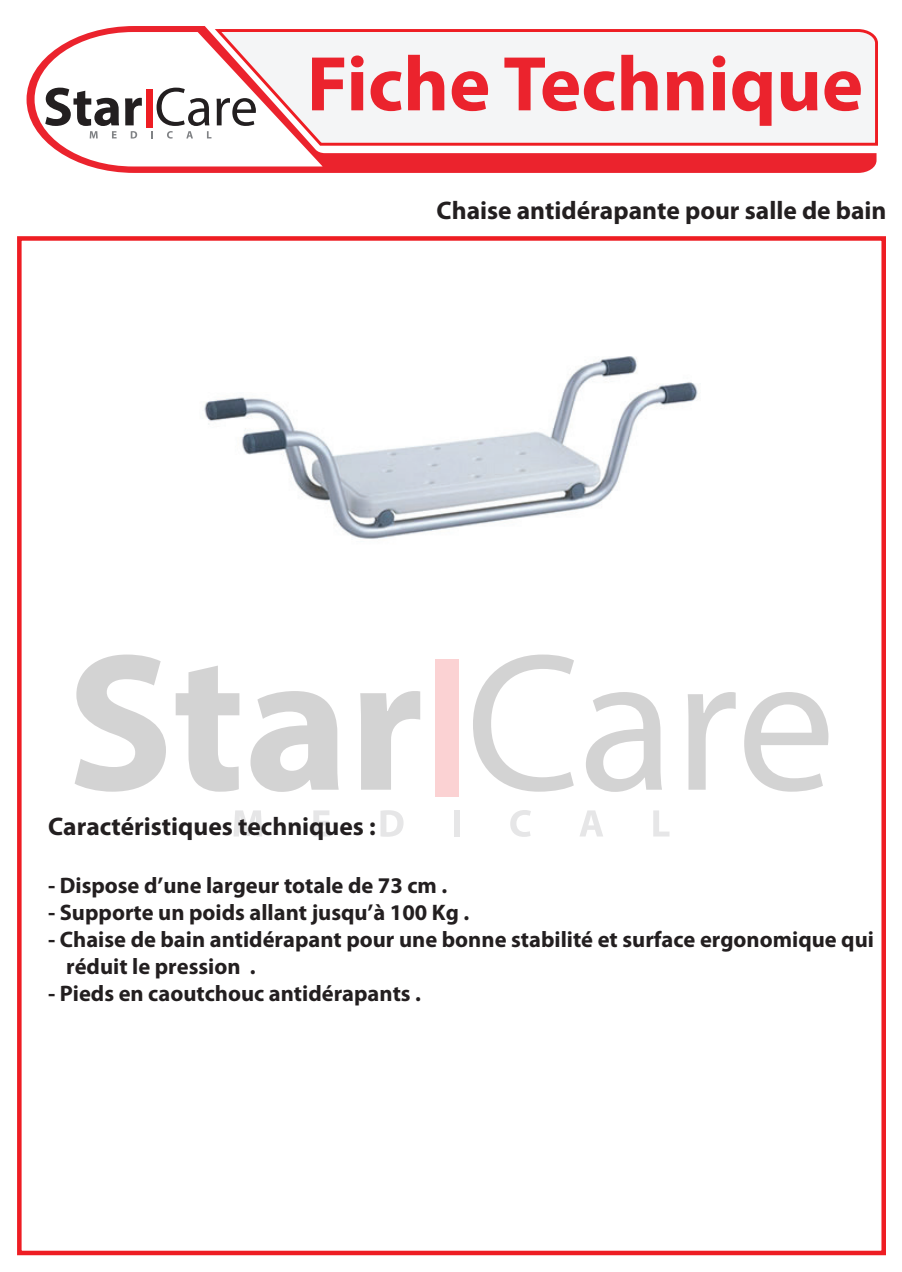
<style>
.page{position:relative;width:902px;height:1272px;background:#fff}
.page>*{position:absolute;margin:0;border:0;box-sizing:border-box;transform-origin:0 0}
.t1{font:700 78.15px "Myriad Pro";color:#eb232d}
.t2{font:700 25.5px "Myriad Pro";color:#231f20}
.t3{font:700 22.5px/27px "Myriad Pro";color:#231f20}
</style>
<div class="page">
<img style="left:204px;top:356px;width:494px;height:342px">
<svg style="left:75px;top:654px;width:91px;height:137px"></svg>
<svg style="left:176px;top:665px;width:63px;height:126px"></svg>
<svg style="left:250px;top:691px;width:89px;height:101px"></svg>
<svg style="left:360px;top:691px;width:60px;height:98px"></svg>
<svg style="left:473px;top:654px;width:101px;height:137px"></svg>
<svg style="left:585px;top:692px;width:77px;height:100px"></svg>
<svg style="left:687px;top:692px;width:48px;height:97px"></svg>
<svg style="left:744px;top:692px;width:84px;height:99px"></svg>
<div style="left:435px;top:658px;width:23px;height:138px;background:#fbd2d3"></div>
<svg style="left:234px;top:810px;width:28px;height:26px"></svg>
<svg style="left:313px;top:810px;width:17px;height:26px"></svg>
<svg style="left:380px;top:810px;width:23px;height:26px"></svg>
<div style="left:454px;top:810px;width:6px;height:26px;background:#e6e6e7"></div>
<svg style="left:510px;top:810px;width:21px;height:26px"></svg>
<svg style="left:580px;top:810px;width:23px;height:26px"></svg>
<svg style="left:653px;top:810px;width:16px;height:26px"></svg>
<div style="left:17px;top:236px;width:868px;height:1019px;border:5px solid #ee1d23"></div>
<svg style="left:27px;top:26px;width:849px;height:147px;fill:#f4f5f6"></svg>
<svg style="left:35px;top:32px;width:287px;height:134px"></svg>
<h1 class="t1" style="left:307px;top:33px;width:558px">Fiche Technique</h1>
<p class="t2" style="left:436px;top:193px;width:451px">Chaise antidérapante pour salle de bain</p>
<p class="t2" style="left:48px;top:810px;width:329px">Caractéristiques techniques :</p>
<p class="t3" style="left:48px;top:871px;width:401px">- Dispose d’une largeur totale de 73 cm .</p>
<p class="t3" style="left:48px;top:898px;width:423px">- Supporte un poids allant jusqu’à 100 Kg .</p>
<p class="t3" style="left:66px;top:925px;width:809px;text-indent:-18px">- Chaise de bain antidérapant pour une bonne stabilité et surface ergonomique qui réduit le pression .</p>
<p class="t3" style="left:48px;top:979px;width:374px">- Pieds en caoutchouc antidérapants .</p>
</div>
